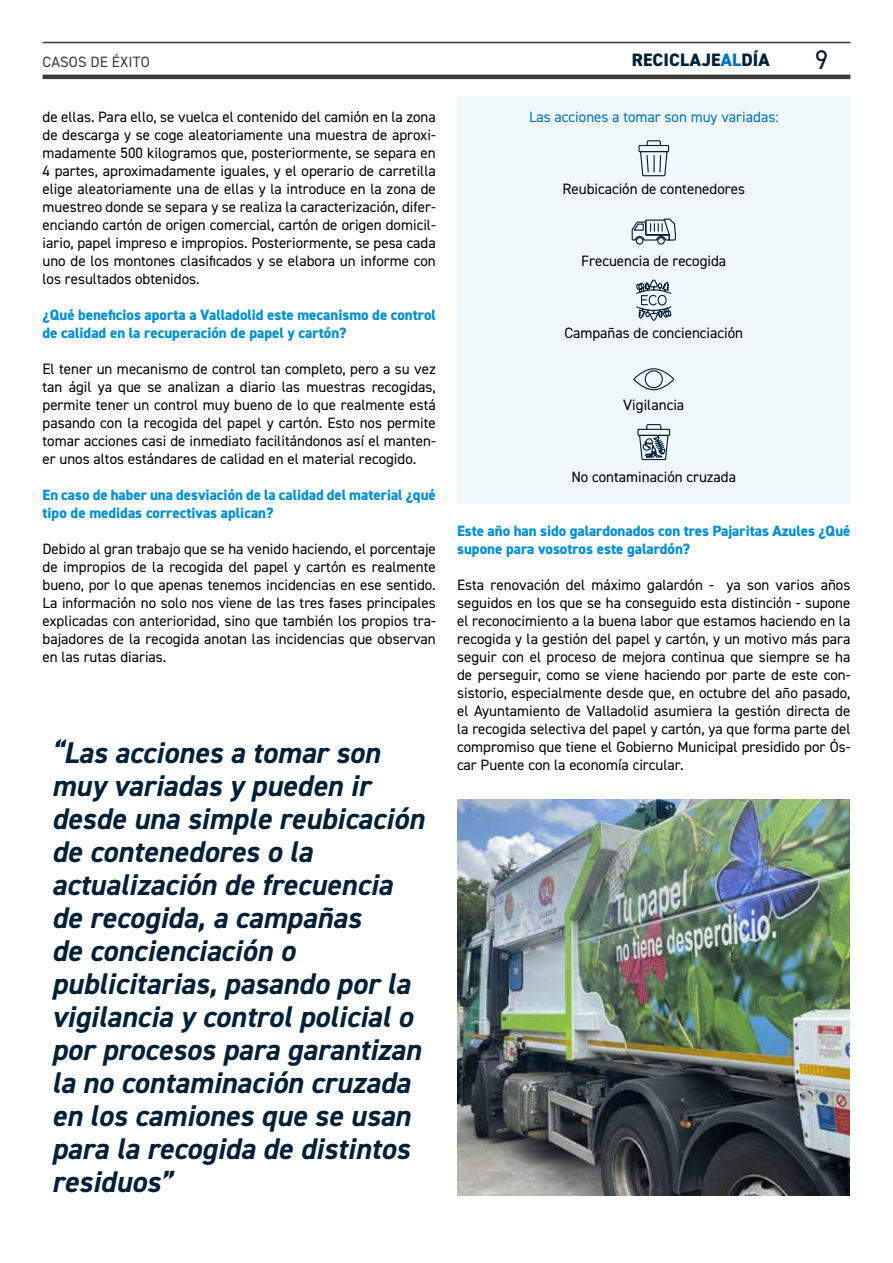
<style>
.page{position:relative;width:893px;height:1263px;background:#fff}
.page>*{position:absolute;margin:0;border:0;box-sizing:border-box;transform-origin:0 0}
.t1{font:italic 700 30px/33px "DIN2014";color:#002038}
.t2{font:27px "DIN2014";color:#002038}
.t3{font:800 18px "DIN2014";letter-spacing:.01em;color:#002038}
.t4{font:15px/18px "DIN2014";color:#000;text-align:justify}
.t5{font:800 15px/18px "DIN2014";color:#0090d0}
.t6{font:15px "DIN2014";color:#0073bc}
.t7{font:15px "DIN2014";letter-spacing:.01em;color:#3c3c3b}
.s1{color:#0073bc}
</style>
<div class="page">
<div style="left:457px;top:96px;width:393px;height:408px;background:#f1f8fb"></div>
<svg style="left:638px;top:140px;width:32px;height:37px"></svg>
<svg style="left:631px;top:218px;width:45px;height:27px"></svg>
<svg style="left:636px;top:279px;width:36px;height:42px"></svg>
<svg style="left:633px;top:368px;width:42px;height:23px"></svg>
<svg style="left:637px;top:424px;width:34px;height:37px"></svg>
<hr style="left:43px;top:42px;width:807px;height:1px;background:#3c3c3b">
<hr style="left:43px;top:75px;width:807px;height:4px;background:#3c3c3b">
<img style="left:457px;top:799px;width:393px;height:396px">
<p class="t7" style="left:43px;top:52px;width:109px">CASOS DE ÉXITO</p>
<p class="t4" style="left:43px;top:108px;width:395px">de ellas. Para ello, se vuelca el contenido del camión en la zona de descarga y se coge aleatoriamente una muestra de aproxi&shy;madamente 500 kilogramos que, posteriormente, se separa en 4 partes, aproximadamente iguales, y el operario de carretilla elige aleatoriamente una de ellas y la introduce en la zona de muestreo donde se separa y se realiza la caracterización, difer&shy;enciando cartón de origen comercial, cartón de origen domicil&shy;iario, papel impreso e impropios. Posteriormente, se pesa cada uno de los montones clasificados y se elabora un informe con los resultados obtenidos.</p>
<p class="t5" style="left:43px;top:306px;width:395px">¿Qué beneficios aporta a Valladolid este mecanismo de control de calidad en la recuperación de papel y cartón?</p>
<p class="t4" style="left:43px;top:360px;width:395px">El tener un mecanismo de control tan completo, pero a su vez tan ágil ya que se analizan a diario las muestras recogidas, permite tener un control muy bueno de lo que realmente está pasando con la recogida del papel y cartón. Esto nos permite tomar acciones casi de inmediato facilitándonos así el manten&shy;er unos altos estándares de calidad en el material recogido.</p>
<p class="t5" style="left:43px;top:486px;width:395px">En caso de haber una desviación de la calidad del material ¿qué tipo de medidas correctivas aplican?</p>
<p class="t4" style="left:43px;top:540px;width:395px">Debido al gran trabajo que se ha venido haciendo, el porcentaje de impropios de la recogida del papel y cartón es realmente bueno, por lo que apenas tenemos incidencias en ese sentido.<br>La información no solo nos viene de las tres fases principales explicadas con anterioridad, sino que también los propios tra&shy;bajadores de la recogida anotan las incidencias que observan en las rutas diarias.</p>
<p class="t1" style="left:52px;top:735px;width:374px">“Las acciones a tomar son muy variadas y pueden ir desde una simple reubicación de contenedores o la actualización de frecuencia de recogida, a campañas<br>de concienciación o publicitarias, pasando por la vigilancia y control policial o por procesos para garantizan la no contaminación cruzada en los camiones que se usan para la recogida de distintos residuos”</p>
<p class="t3" style="left:632px;top:48px;width:140px">RECICLAJE<span class="s1">AL</span>DÍA</p>
<h2 class="t2" style="left:815px;top:43px;width:15px">9</h2>
<p class="t6" style="left:529px;top:108px;width:251px">Las acciones a tomar son muy variadas:</p>
<p class="t4" style="left:563px;top:180px;width:184px">Reubicación de contenedores</p>
<p class="t4" style="left:581px;top:252px;width:147px">Frecuencia de recogida</p>
<p class="t4" style="left:564px;top:324px;width:180px">Campañas de concienciación</p>
<p class="t4" style="left:623px;top:396px;width:63px">Vigilancia</p>
<p class="t4" style="left:571px;top:468px;width:166px">No contaminación cruzada</p>
<p class="t5" style="left:457px;top:522px;width:395px">Este año han sido galardonados con tres Pajaritas Azules ¿Qué supone para vosotros este galardón?</p>
<p class="t4" style="left:457px;top:576px;width:395px">Esta renovación del máximo galardón - ya son varios años seguidos en los que se ha conseguido esta distinción - supone el reconocimiento a la buena labor que estamos haciendo en la recogida y la gestión del papel y cartón, y un motivo más para seguir con el proceso de mejora continua que siempre se ha de perseguir, como se viene haciendo por parte de este con&shy;sistorio, especialmente desde que, en octubre del año pasado, el Ayuntamiento de Valladolid asumiera la gestión directa de la recogida selectiva del papel y cartón, ya que forma parte del compromiso que tiene el Gobierno Municipal presidido por Ós&shy;car Puente con la economía circular.</p>
</div>
